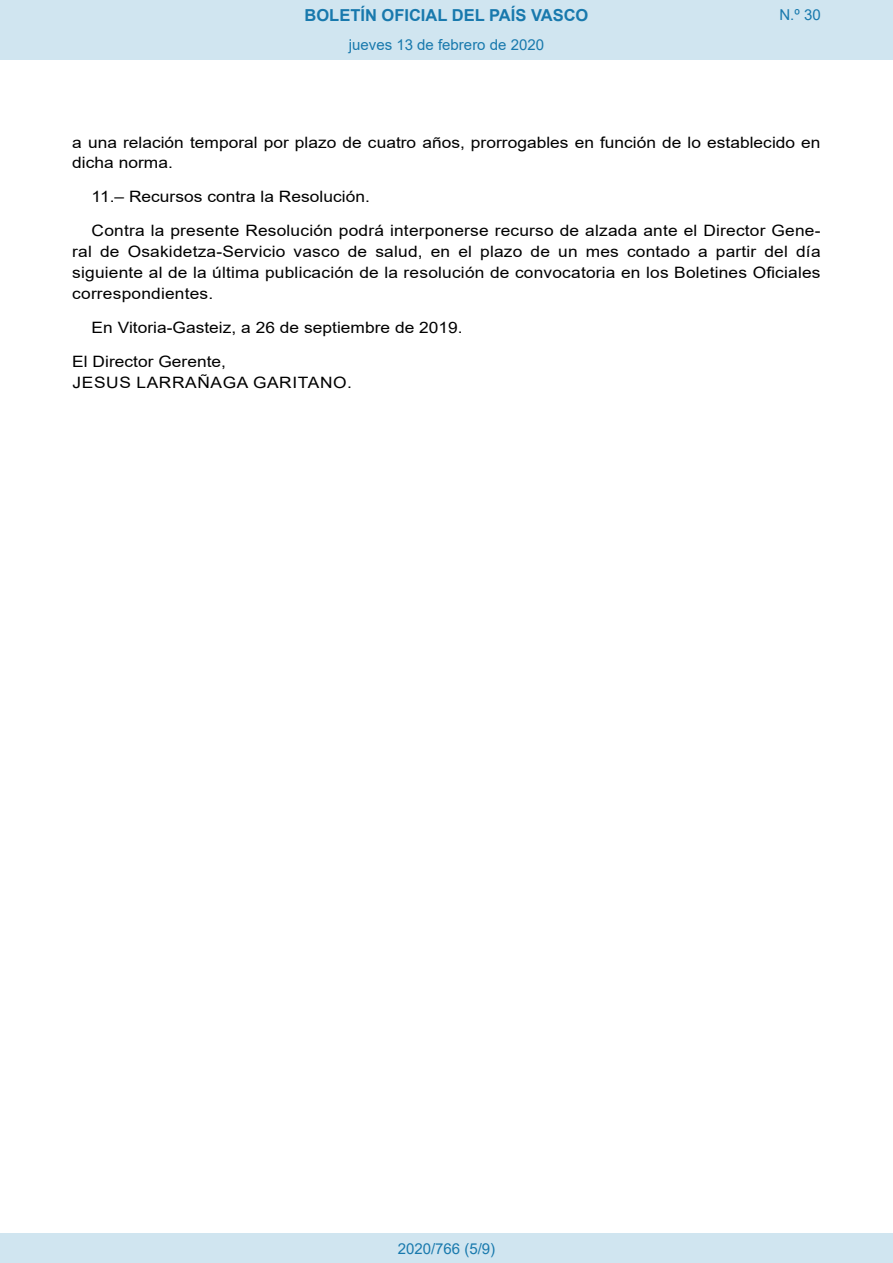
<style>
.page{position:relative;width:893px;height:1263px;background:#fff}
.page>*{position:absolute;margin:0;border:0;box-sizing:border-box;transform-origin:0 0}
.t1{font:700 16.5px "Arial";color:#1879ad}
.BOPVDetalle{font:15.6px/21px "Arial";color:#000;scale:1.11 1}
.BOPVFirmaLugFec{font:15.6px "Arial";color:#000;scale:1.11 1}
.BOPVFirmaNombre{font:15.6px "Arial";letter-spacing:.035em;color:#000;scale:1.11 1}
.BOPVFirmaPuesto{font:15.6px "Arial";color:#000;scale:1.11 1}
.Paginacion_Centro{font:15px "Arial";color:#1879ad}
</style>
<div class="page">
<div style="left:0;top:0;width:893px;height:60px;background:#d0e5f0"></div>
<div style="left:0;top:1233px;width:893px;height:30px;background:#d0e5f0"></div>
<p class="t1" style="left:305px;top:3px;width:285px">BOLETÍN OFICIAL DEL PAÍS VASCO</p>
<p class="Paginacion_Centro" style="left:349px;top:35px;width:197px">jueves 13 de febrero de 2020</p>
<p class="Paginacion_Centro" style="left:779px;top:5px;width:43px">N.º 30</p>
<p class="BOPVDetalle" style="left:72px;top:132px;width:676px;line-height:20.4px">a una relación temporal por plazo de cuatro años, prorrogables en función de lo establecido en dicha norma.</p>
<p class="BOPVDetalle" style="left:92px;top:186px;width:252px">11.– Recursos contra la Resolución.</p>
<p class="BOPVDetalle" style="left:72px;top:220px;width:676px;text-align:justify;text-indent:19px">Contra la presente Resolución podrá interponerse recurso de alzada ante el Director Gene&shy;ral de Osakidetza-Servicio vasco de salud, en el plazo de un mes contado a partir del día siguiente al de la última publicación de la resolución de convocatoria en los Boletines Oficiales correspondientes.</p>
<p class="BOPVFirmaLugFec" style="left:92px;top:317px;width:336px">En Vitoria-Gasteiz, a 26 de septiembre de 2019.</p>
<p class="BOPVFirmaPuesto" style="left:72px;top:350px;width:140px">El Director Gerente,</p>
<p class="BOPVFirmaNombre" style="left:73px;top:371px;width:253px">JESUS LARRAÑAGA GARITANO.</p>
<p class="Paginacion_Centro" style="left:398px;top:1238px;width:99px">2020/766 (5/9)</p>
</div>
